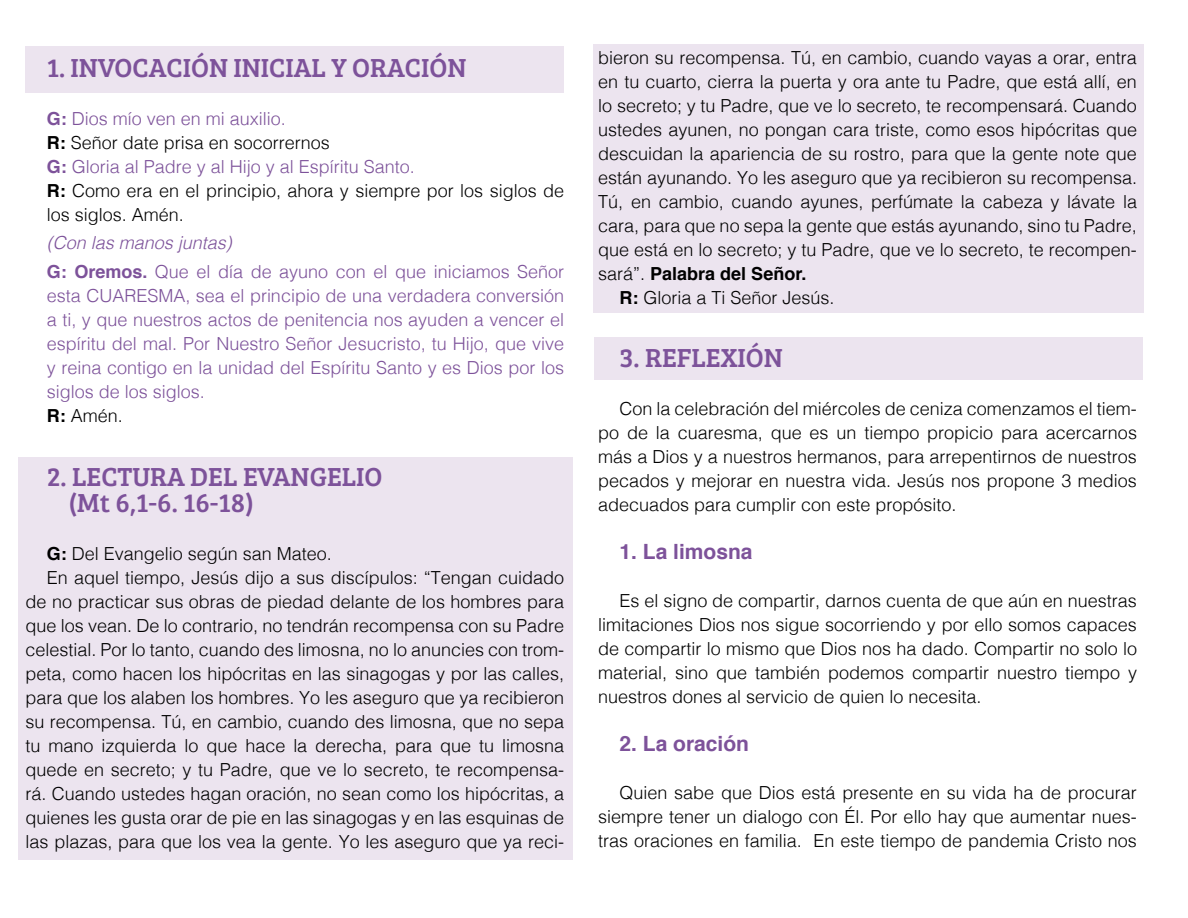
<style>
.page{position:relative;width:1188px;height:918px;background:#fff}
.page>*{position:absolute;margin:0;border:0;box-sizing:border-box;transform-origin:0 0}
.t1{font:27px/25.5px "Bree Serif";color:#7d529a}
.t2{font:700 21px "Helvetica";color:#7d529a}
.t3{font:300 18px/24px "Helvetica";color:#000;text-align:justify}
.t4{font:300 18px/24px "Helvetica";color:#7d529a}
.t5{font:700 18px "Helvetica";color:#000}
.s1{font-weight:700;color:#7d529a}
.s2{color:#7d529a}
.s3{font-weight:700}
.s4{font-style:italic}
.s5{font-weight:700;color:#000}
.s6{color:#000}
.s7{font-weight:300}
</style>
<div class="page">
<div style="left:18px;top:457px;width:555px;height:403px;background:#ece4ef"></div>
<div style="left:593px;top:45px;width:551px;height:268px;background:#ece4ef"></div>
<div style="left:26px;top:46px;width:538px;height:46px;background:#ece4ef"></div>
<div style="left:594px;top:337px;width:549px;height:42px;background:#ece4ef"></div>
<h1 class="t1" style="left:47px;top:53px;width:421px">1. INVOCACIÓN INICIAL Y ORACIÓN</h1>
<p class="t3" style="left:47px;top:105px;width:519px;text-align:left"><span class="s1">G:</span> <span class="s2">Dios mío ven en mi auxilio.<br></span><span class="s3">R:</span> Señor date prisa en socorrernos<br><span class="s1">G:</span> <span class="s2">Gloria al Padre y al Hijo y al Espíritu Santo.<br></span><span class="s3">R:</span> Como era en el principio, ahora y siempre por los siglos de los siglos. Amén.</p>
<p class="t4" style="left:47px;top:227px;width:519px;line-height:28.5px"><span class="s4">(Con las manos juntas)<br></span><span class="s3">G: Oremos.</span> Que el día de ayuno con el que iniciamos Señor</p>
<p class="t4" style="left:47px;top:282px;width:519px">esta CUARESMA, sea el principio de una verdadera conversión a ti, y que nuestros actos de penitencia nos ayuden a vencer el espíritu del mal. Por Nuestro Señor Jesucristo, tu Hijo, que vive y reina contigo en la unidad del Espíritu Santo y es Dios por los siglos de los siglos.<br><span class="s5">R:</span> <span class="s6">Amén.</span></p>
<h1 class="t1" style="left:68px;top:463px;width:316px;text-indent:-22px">2. LECTURA DEL EVANGELIO (Mt 6,1-6. 16-18)</h1>
<p class="t3" style="left:47px;top:540px;width:287px"><span class="s3">G:</span> Del Evangelio según san Mateo.</p>
<p class="t3" style="left:47px;top:564px;width:519px">En aquel tiempo, Jesús dijo a sus discípulos: “Tengan cuidado</p>
<p class="t3" style="left:26px;top:588px;width:540px">de no practicar sus obras de piedad delante de los hombres para</p>
<p class="t3" style="left:26px;top:612px;width:540px">que los vean. De lo contrario, no tendrán recompensa con su Padre</p>
<p class="t3" style="left:26px;top:636px;width:540px">celestial. Por lo tanto, cuando des limosna, no lo anuncies con trom-</p>
<p class="t3" style="left:26px;top:660px;width:540px">peta, como hacen los hipócritas en las sinagogas y por las calles,</p>
<p class="t3" style="left:26px;top:684px;width:540px">para que los alaben los hombres. Yo les aseguro que ya recibieron</p>
<p class="t3" style="left:26px;top:708px;width:540px">su recompensa. Tú, en cambio, cuando des limosna, que no sepa</p>
<p class="t3" style="left:26px;top:732px;width:540px">tu mano izquierda lo que hace la derecha, para que tu limosna</p>
<p class="t3" style="left:26px;top:756px;width:540px">quede en secreto; y tu Padre, que ve lo secreto, te recompensa-</p>
<p class="t3" style="left:26px;top:780px;width:540px">rá. Cuando ustedes hagan oración, no sean como los hipócritas, a</p>
<p class="t3" style="left:26px;top:804px;width:540px">quienes les gusta orar de pie en las sinagogas y en las esquinas de</p>
<p class="t3" style="left:26px;top:828px;width:540px">las plazas, para que los vea la gente. Yo les aseguro que ya reci-</p>
<p class="t3" style="left:598px;top:44px;width:540px">bieron su recompensa. Tú, en cambio, cuando vayas a orar, entra</p>
<p class="t3" style="left:598px;top:68px;width:540px">en tu cuarto, cierra la puerta y ora ante tu Padre, que está allí, en</p>
<p class="t3" style="left:598px;top:92px;width:540px">lo secreto; y tu Padre, que ve lo secreto, te recompensará. Cuando</p>
<p class="t3" style="left:598px;top:116px;width:540px">ustedes ayunen, no pongan cara triste, como esos hipócritas que</p>
<p class="t3" style="left:598px;top:140px;width:540px">descuidan la apariencia de su rostro, para que la gente note que</p>
<p class="t3" style="left:598px;top:164px;width:540px">están ayunando. Yo les aseguro que ya recibieron su recompensa.</p>
<p class="t3" style="left:598px;top:188px;width:540px">Tú, en cambio, cuando ayunes, perfúmate la cabeza y lávate la</p>
<p class="t3" style="left:598px;top:212px;width:540px">cara, para que no sepa la gente que estás ayunando, sino tu Padre,</p>
<p class="t3" style="left:598px;top:236px;width:540px">que está en lo secreto; y tu Padre, que ve lo secreto, te recompen-</p>
<p class="t5" style="left:598px;top:259px;width:210px"><span class="s7">sará”.</span> Palabra del Señor.</p>
<p class="t3" style="left:620px;top:284px;width:217px"><span class="s3">R:</span> Gloria a Ti Señor Jesús.</p>
<h1 class="t1" style="left:620px;top:343px;width:165px">3. REFLEXIÓN</h1>
<p class="t3" style="left:598px;top:395px;width:540px;text-indent:21px">Con la celebración del miércoles de ceniza comenzamos el tiem&shy;po de la cuaresma, que es un tiempo propicio para acercarnos más a Dios y a nuestros hermanos, para arrepentirnos de nuestros pecados y mejorar en nuestra vida. Jesús nos propone 3 medios adecuados para cumplir con este propósito.</p>
<p class="t2" style="left:620px;top:535px;width:135px">1. La limosna</p>
<p class="t3" style="left:598px;top:587px;width:540px;text-indent:21px">Es el signo de compartir, darnos cuenta de que aún en nuestras limitaciones Dios nos sigue socorriendo y por ello somos capaces de compartir lo mismo que Dios nos ha dado. Compartir no solo lo material, sino que también podemos compartir nuestro tiempo y nuestros dones al servicio de quien lo necesita.</p>
<p class="t2" style="left:620px;top:727px;width:131px">2. La oración</p>
<p class="t3" style="left:598px;top:779px;width:540px;text-indent:21px">Quien sabe que Dios está presente en su vida ha de procurar siempre tener un dialogo con Él. Por ello hay que aumentar nues&shy;tras oraciones en familia. En este tiempo de pandemia Cristo nos</p>
</div>
